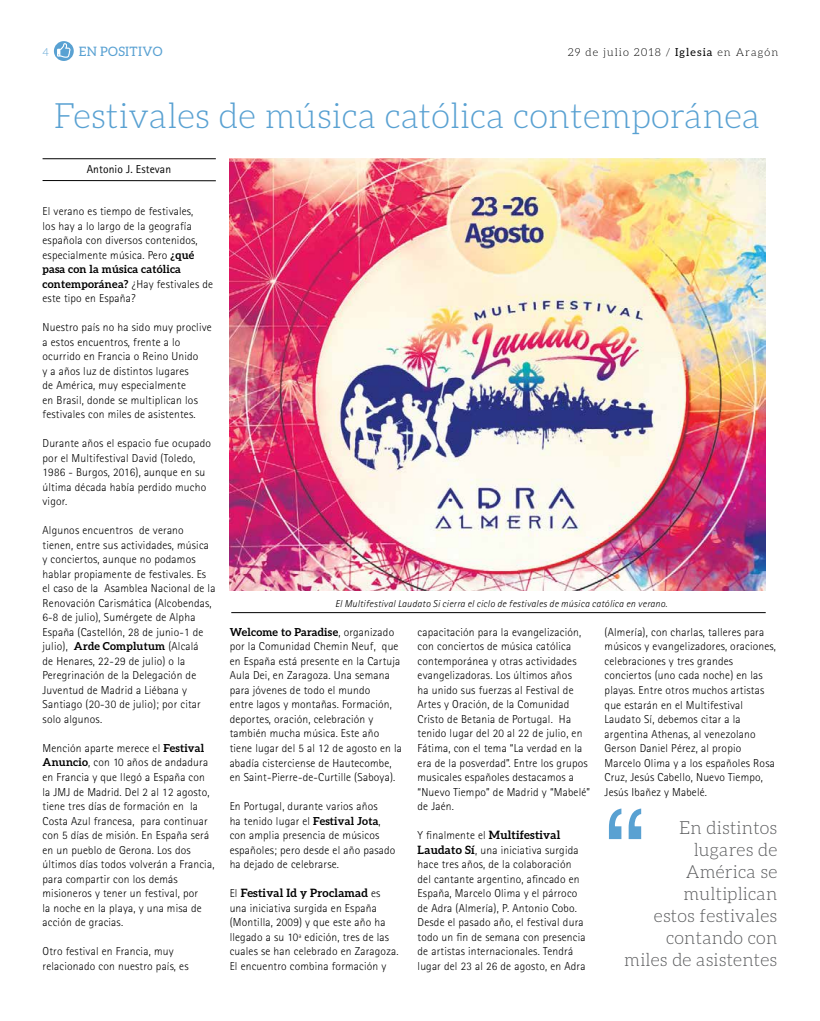
<style>
.page{position:relative;width:820px;height:1021px;background:#fff}
.page>*{position:absolute;margin:0;border:0;box-sizing:border-box;transform-origin:0 0}
.t1{font:120px "Helvetica";color:#59a1d2}
.t2{font:300 35px "Aleo";letter-spacing:.005em;color:#59a1d2}
.t3{font:300 18px/22px "Aleo";letter-spacing:.01em;color:#58595b;text-align:right}
.t4{font:13px "Aleo";letter-spacing:.025em;color:#59a1d2}
.t5{font:300 11.5px/14.5px "Rotis Sans Serif";letter-spacing:.015em;color:#000}
.t6{font:700 11.5px "Aleo";letter-spacing:.015em;color:#000}
.t7{font:11.5px "Rotis Sans Serif";letter-spacing:.01em;color:#000}
.t8{font:700 11px "Aleo";letter-spacing:.015em;color:#000}
.t9{font:300 11px "Aleo";letter-spacing:.1em;color:#000}
.t10{font:300 11px "Aleo";color:#59a1d2}
.t11{font:italic 300 10px "Rotis Sans Serif";letter-spacing:.025em;color:#000}
.s1{font-weight:400}
.s2{font-family:"Aleo";font-weight:700;font-size:11px}
.s3{font-family:"Rotis Sans Serif";font-weight:300;font-size:11.5px}
.s4{font-family:"Rotis Sans Serif";font-weight:300}
.s5{font-family:"Aleo";font-weight:700}
</style>
<div class="page">
<svg style="left:54px;top:41px;width:20px;height:20px"></svg>
<img style="left:229px;top:158px;width:536px;height:432px">
<hr style="left:43px;top:158px;width:173px;height:1px;background:#000">
<hr style="left:43px;top:180px;width:173px;height:1px;background:#000">
<hr style="left:231px;top:612px;width:534px;height:1px;background:#000">
<p class="t10" style="left:43px;top:46px;width:8px">4</p>
<p class="t4" style="left:79px;top:44px;width:85px">EN POSITIVO</p>
<p class="t9" style="left:567px;top:46px;width:212px">29 de julio 2018 / <span class="s1">Iglesia</span> en Aragón</p>
<h2 class="t2" style="left:54px;top:97px;width:707px">Festivales de música católica contemporánea</h2>
<p class="t7" style="left:87px;top:162px;width:86px">Antonio J. Estevan</p>
<p class="t5" style="left:43px;top:204px;width:156px">El verano es tiempo de festivales, los hay a lo largo de la geografía española con diversos contenidos, especialmente música. Pero <span class="s2">¿qué</span></p>
<p class="t8" style="left:43px;top:263px;width:140px">pasa con la música católica</p>
<p class="t5" style="left:43px;top:276px;width:172px"><span class="s2">contemporánea?</span> ¿Hay festivales de este tipo en España?</p>
<p class="t5" style="left:43px;top:320px;width:171px">Nuestro país no ha sido muy proclive a estos encuentros, frente a lo ocurrido en Francia o Reino Unido<br>y a años luz de distintos lugares<br>de América, muy especialmente<br>en Brasil, donde se multiplican los festivales con miles de asistentes.</p>
<p class="t5" style="left:43px;top:436px;width:170px">Durante años el espacio fue ocupado por el Multifestival David (Toledo,<br>1986 - Burgos, 2016), aunque en su última década había perdido mucho vigor.</p>
<p class="t5" style="left:43px;top:523px;width:174px">Algunos encuentros de verano tienen, entre sus actividades, música y conciertos, aunque no podamos hablar propiamente de festivales. Es el caso de la Asamblea Nacional de la<br>Renovación Carismática (Alcobendas,<br>6-8 de julio), Sumérgete de Alpha<br>España (Castellón, 28 de junio-1 de julio), <span class="s2">Arde Complutum</span> (Alcalá<br>de Henares, 22-29 de julio) o la<br>Peregrinación de la Delegación de<br>Juventud de Madrid a Liébana y<br>Santiago (20-30 de julio); por citar solo algunos.</p>
<p class="t5" style="left:43px;top:740px;width:173px">Mención aparte merece el <span class="s2">Festival<br>Anuncio</span>, con 10 años de andadura en Francia y que llegó a España con la JMJ de Madrid. Del 2 al 12 agosto, tiene tres días de formación en la<br>Costa Azul francesa, para continuar con 5 días de misión. En España será en un pueblo de Gerona. Los dos últimos días todos volverán a Francia, para compartir con los demás misioneros y tener un festival, por<br>la noche en la playa, y una misa de acción de gracias.</p>
<p class="t5" style="left:43px;top:943px;width:147px">Otro festival en Francia, muy relacionado con nuestro país, es</p>
<p class="t11" style="left:335px;top:597px;width:334px">El Multifestival Laudato Si cierra el ciclo de festivales de música católica en verano.</p>
<p class="t8" style="left:229px;top:625px;width:166px">Welcome to Paradise<span class="s3">, organizado</span></p>
<p class="t5" style="left:229px;top:639px;width:174px">por la Comunidad Chemin Neuf, que en España está presente en la Cartuja Aula Dei, en Zaragoza. Una semana para jóvenes de todo el mundo<br>entre lagos y montañas. Formación, deportes, oración, celebración y también mucha música. Este año tiene lugar del 5 al 12 de agosto en la abadía cisterciense de Hautecombe, en Saint-Pierre-de-Curtille (Saboya).</p>
<p class="t5" style="left:229px;top:798px;width:167px">En Portugal, durante varios años<br>ha tenido lugar el <span class="s2">Festival Jota</span>, con amplia presencia de músicos españoles; pero desde el año pasado ha dejado de celebrarse.</p>
<p class="t6" style="left:229px;top:886px;width:152px"><span class="s4">El</span> Festival Id y Proclamad <span class="s4">es</span></p>
<p class="t5" style="left:229px;top:900px;width:170px">una iniciativa surgida en España (Montilla, 2009) y que este año ha llegado a su 10ª edición, tres de las cuales se han celebrado en Zaragoza.<br>El encuentro combina formación y</p>
<p class="t5" style="left:417px;top:624px;width:174px">capacitación para la evangelización, con conciertos de música católica contemporánea y otras actividades evangelizadoras. Los últimos años<br>ha unido sus fuerzas al Festival de<br>Artes y Oración, de la Comunidad<br>Cristo de Betania de Portugal. Ha tenido lugar del 20 al 22 de julio, en<br>Fátima, con el tema “La verdad en la era de la posverdad”. Entre los grupos musicales españoles destacamos a “Nuevo Tiempo” de Madrid y “Mabelé” de Jaén.</p>
<p class="t5" style="left:417px;top:828px;width:169px">Y finalmente el <span class="s5">Multifestival Laudato Sí</span>, una iniciativa surgida hace tres años, de la colaboración del cantante argentino, afincado en España, Marcelo Olima y el párroco de Adra (Almería), P. Antonio Cobo.<br>Desde el pasado año, el festival dura todo un fin de semana con presencia de artistas internacionales. Tendrá lugar del 23 al 26 de agosto, en Adra</p>
<p class="t5" style="left:604px;top:625px;width:173px">(Almería), con charlas, talleres para músicos y evangelizadores, oraciones, celebraciones y tres grandes conciertos (uno cada noche) en las playas. Entre otros muchos artistas que estarán en el Multifestival Laudato Sí, debemos citar a la argentina Athenas, al venezolano Gerson Daniel Pérez, al propio Marcelo Olima y a los españoles Rosa Cruz, Jesús Cabello, Nuevo Tiempo, Jesús Ibañez y Mabelé.</p>
<h1 class="t1" style="left:604px;top:760px;width:41px">“</h1>
<h3 class="t3" style="left:624px;top:816px;width:154px">En distintos lugares de<br>América se multiplican<br>estos festivales contando con miles de asistentes</h3>
</div>
